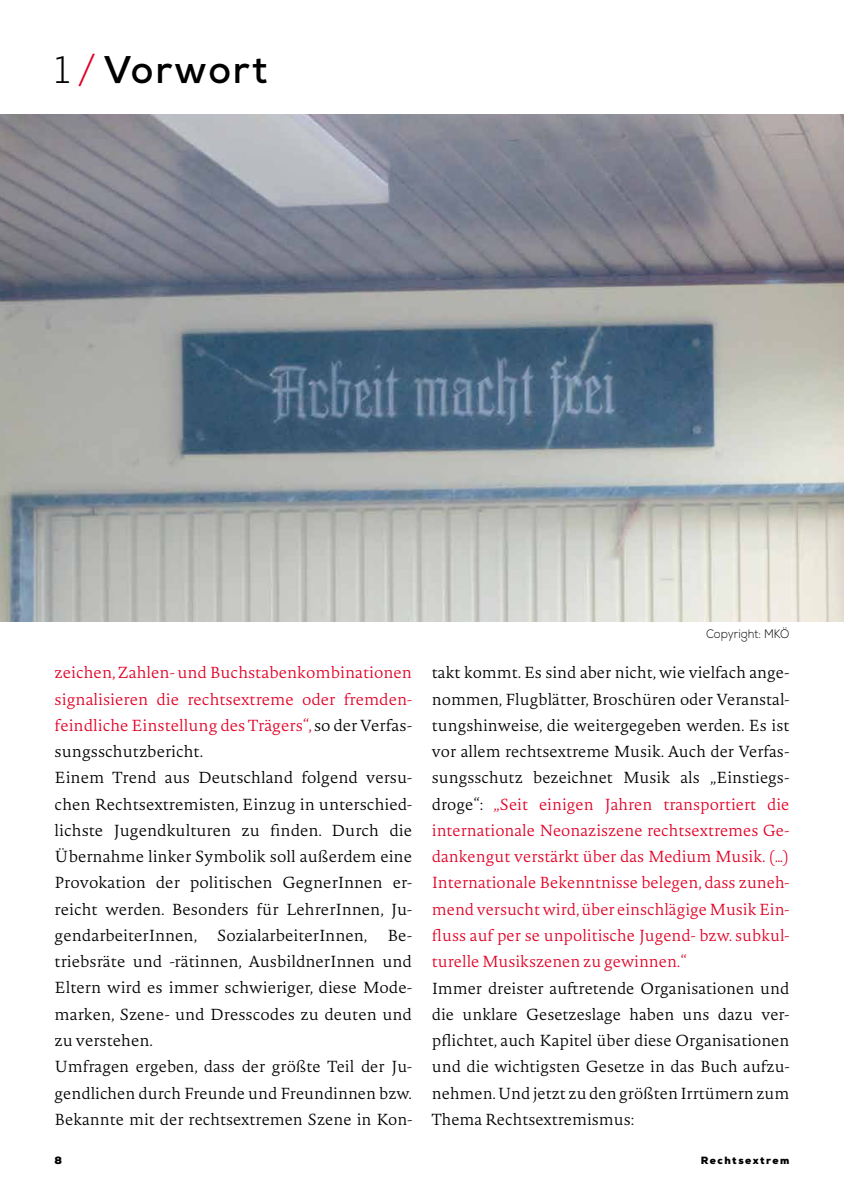
<style>
.page{position:relative;width:844px;height:1191px;background:#fff}
.page>*{position:absolute;margin:0;border:0;box-sizing:border-box;transform-origin:0 0}
.t1{font:700 38.5px "Nexa";letter-spacing:.05em;color:#000}
.t2{font:200 15.75px/26.2px "Novel Pro";color:#000}
.t3{font:200 15.75px/26.2px "Novel Pro";color:#e20026;text-align:justify}
.t4{font:300 12.25px "Nexa";color:#000;scale:.93 1}
.t5{font:900 10.5px "Nexa";letter-spacing:.14em;color:#000}
.s1{font-weight:300}
.s2{font-weight:300;color:#e20026}
.s3{color:#e20026}
.s4{color:#000}
</style>
<div class="page">
<img style="left:0;top:114px;width:843px;height:508px">
<h1 class="t1" style="left:55px;top:45px;width:214px"><span class="s1">1</span> <span class="s2">/</span> Vorwort</h1>
<p class="t2" style="left:55px;top:659px;width:359px"><span class="s3">zeichen, Zahlen- und Buchstabenkombinationen signalisieren die rechtsextreme oder fremden&shy;feindliche Einstellung des Trägers“,</span> so der Verfas&shy;sungsschutzbericht.<br>Einem Trend aus Deutschland folgend versu&shy;chen Rechtsextremisten, Einzug in unterschied&shy;lichste Jugendkulturen zu finden. Durch die Übernahme linker Symbolik soll außerdem eine Provokation der politischen GegnerInnen er&shy;reicht werden. Besonders für LehrerInnen, Ju&shy;gendarbeiterInnen,</p>
<p class="t2" style="left:217px;top:921px;width:152px">SozialarbeiterInnen,</p>
<p class="t2" style="left:55px;top:921px;width:359px;text-indent:333px">Be&shy;triebsräte und -rätinnen, AusbildnerInnen und Eltern wird es immer schwieriger, diese Mode&shy;marken, Szene- und Dresscodes zu deuten und zu verstehen.<br>Umfragen ergeben, dass der größte Teil der Ju&shy;gendlichen durch Freunde und Freundinnen bzw.<br>Bekannte mit der rechtsextremen Szene in Kon-</p>
<p class="t4" style="left:705px;top:627px;width:91px">Copyright: MKÖ</p>
<p class="t3" style="left:432px;top:659px;width:359px"><span class="s4">takt kommt. Es sind aber nicht, wie vielfach ange&shy;nommen, Flugblätter, Broschüren oder Veranstal&shy;tungshinweise, die weitergegeben werden. Es ist vor allem rechtsextreme Musik. Auch der Verfas&shy;sungsschutz bezeichnet Musik als „Einstiegs&shy;droge“:</span> „Seit einigen Jahren transportiert die internationale Neonaziszene rechtsextremes Ge&shy;dankengut verstärkt über das Medium Musik. (…)<br>Internationale Bekenntnisse belegen, dass zuneh&shy;mend versucht wird, über einschlägige Musik Ein&shy;fluss auf per se unpolitische Jugend- bzw. subkul&shy;turelle Musikszenen zu gewinnen.“</p>
<p class="t2" style="left:432px;top:974px;width:359px;text-align:justify">Immer dreister auftretende Organisationen und die unklare Gesetzeslage haben uns dazu ver&shy;pflichtet, auch Kapitel über diese Organisationen und die wichtigsten Gesetze in das Buch aufzu&shy;nehmen. Und jetzt zu den größten Irrtümern zum Thema Rechtsextremismus:</p>
<p class="t5" style="left:55px;top:1153px;width:9px">8</p>
<p class="t5" style="left:700px;top:1153px;width:90px">Rechtsextrem</p>
</div>
